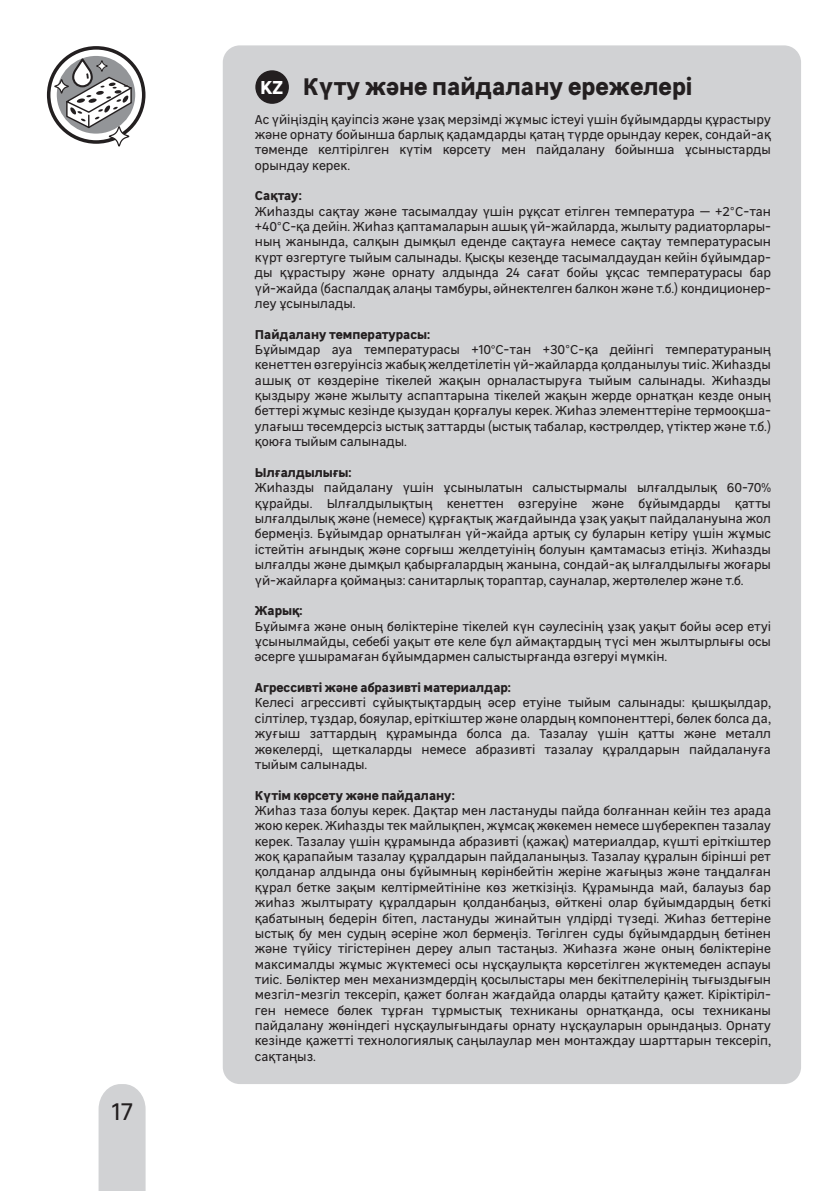
<style>
.page{position:relative;width:840px;height:1191px;background:#fff}
.page>*{position:absolute;margin:0;border:0;box-sizing:border-box;transform-origin:0 0}
.t1{font:700 24px "Leroy Merlin Sans";color:#231f20}
.t2{font:24px "Leroy Merlin Sans";color:#231f20}
.t3{font:12.8px/15.4px "Leroy Merlin Sans";color:#231f20;text-align:justify}
.t4{font:700 12.8px "Leroy Merlin Sans";color:#231f20}
.s1{font-size:18.6px;color:#fff}
.s2{font-weight:700}
.s3{font-family:"Myriad Pro"}
</style>
<div class="page">
<div style="left:43px;top:42px;width:106px;height:105px;border:6px solid #fff;border-radius:50%"></div>
<svg style="left:49px;top:48px;width:95px;height:94px"></svg>
<div style="left:47px;top:46px;width:98px;height:98px;border:4px solid #231f20;border-radius:50%"></div>
<svg style="left:53px;top:55px;width:80px;height:92px"></svg>
<div style="left:98px;top:1084px;width:47px;height:107px;background:#d1d2d4"></div>
<div style="left:223px;top:45px;width:577px;height:1039px;background:#d1d2d4;border-radius:17px"></div>
<div style="left:255px;top:70px;width:34px;height:34px;background:#231f20;border-radius:50%"></div>
<h1 class="t2" style="left:112px;top:1093px;width:23px">17</h1>
<h1 class="t1" style="left:260px;top:67px;width:433px"><span class="s1">KZ</span> Күту және пайдалану ережелері</h1>
<p class="t3" style="left:255px;top:110px;width:517px">Ас үйіңіздің қауіпсіз және ұзақ мерзімді жұмыс істеуі үшін бұйымдарды құрастыру және орнату бойынша барлық қадамдарды қатаң түрде орындау керек, сондай-ақ төменде келтірілген күтім көрсету мен пайдалану бойынша ұсыныстарды орындау керек.</p>
<p class="t4" style="left:255px;top:185px;width:48px">Сақтау:</p>
<p class="t3" style="left:255px;top:202px;width:517px">Жиһазды сақтау және тасымалдау үшін рұқсат етілген температура — +2°С-тан +40°С-қа дейін. Жиһаз қаптамаларын ашық үй-жайларда, жылыту радиаторлары&shy;ның жанында, салқын дымқыл еденде сақтауға немесе сақтау температурасын күрт өзгертуге тыйым салынады. Қысқы кезеңде тасымалдаудан кейін бұйымдар&shy;ды құрастыру және орнату алдында 24 сағат бойы ұқсас температурасы бар үй-жайда (баспалдақ алаңы тамбуры, әйнектелген балкон және т.б.) кондиционер&shy;леу ұсынылады.</p>
<p class="t3" style="left:255px;top:325px;width:517px;text-align:left"><span class="s2">Пайдалану температурасы:<br></span>Бұйымдар ауа температурасы +10<span class="s3">°</span>С-тан +30°С-қа дейінгі температураның кенеттен өзгеруінсіз жабық желдетілетін үй-жайларда қолданылуы тиіс. Жиһазды ашық от көздеріне тікелей жақын орналастыруға тыйым салынады. Жиһазды қыздыру және жылыту аспаптарына тікелей жақын жерде орнатқан кезде оның беттері жұмыс кезінде қызудан қорғалуы керек. Жиһаз элементтеріне термооқша&shy;улағыш төсемдерсіз ыстық заттарды (ыстық табалар, кәстрөлдер, үтіктер және т.б.) қоюға тыйым салынады.</p>
<p class="t4" style="left:255px;top:462px;width:98px">Ылғалдылығы:</p>
<p class="t3" style="left:255px;top:479px;width:517px">Жиһазды пайдалану үшін ұсынылатын салыстырмалы ылғалдылық 60-70% құрайды. Ылғалдылықтың кенеттен өзгеруіне және бұйымдарды қатты ылғалдылық және (немесе) құрғақтық жағдайында ұзақ уақыт пайдалануына жол бермеңіз. Бұйымдар орнатылған үй-жайда артық су буларын кетіру үшін жұмыс істейтін ағындық және сорғыш желдетуінің болуын қамтамасыз етіңіз. Жиһазды ылғалды және дымқыл қабырғалардың жанына, сондай-ақ ылғалдылығы жоғары үй-жайларға қоймаңыз: санитарлық тораптар, сауналар, жертөлелер және т.б.</p>
<p class="t4" style="left:255px;top:600px;width:49px">Жарық:</p>
<p class="t3" style="left:255px;top:617px;width:517px">Бұйымға және оның бөліктеріне тікелей күн сәулесінің ұзақ уақыт бойы әсер етуі ұсынылмайды, себебі уақыт өте келе бұл аймақтардың түсі мен жылтырлығы осы әсерге ұшырамаған бұйымдармен салыстырғанда өзгеруі мүмкін.</p>
<p class="t4" style="left:255px;top:677px;width:257px">Агрессивті және абразивті материалдар:</p>
<p class="t3" style="left:255px;top:694px;width:517px">Келесі агрессивті сұйықтықтардың әсер етуіне тыйым салынады: қышқылдар, сілтілер, тұздар, бояулар, еріткіштер және олардың компоненттері, бөлек болса да, жуғыш заттардың құрамында болса да. Тазалау үшін қатты және металл жөкелерді, щеткаларды немесе абразивті тазалау құралдарын пайдалануға тыйым салынады.</p>
<p class="t4" style="left:255px;top:784px;width:201px">Күтім көрсету және пайдалану:</p>
<p class="t3" style="left:255px;top:801px;width:517px">Жиһаз таза болуы керек. Дақтар мен ластануды пайда болғаннан кейін тез арада жою керек. Жиһазды тек майлықпен, жұмсақ жөкемен немесе шүберекпен тазалау керек. Тазалау үшін құрамында абразивті (қажақ) материалдар, күшті еріткіштер жоқ қарапайым тазалау құралдарын пайдаланыңыз. Тазалау құралын бірінші рет қолданар алдында оны бұйымның көрінбейтін жеріне жағыңыз және таңдалған құрал бетке зақым келтірмейтініне көз жеткізіңіз. Құрамында май, балауыз бар жиһаз жылтырату құралдарын қолданбаңыз, өйткені олар бұйымдардың беткі қабатының бедерін бітеп, ластануды жинайтын үлдірді түзеді. Жиһаз беттеріне ыстық бу мен судың әсеріне жол бермеңіз. Төгілген суды бұйымдардың бетінен және түйісу тігістерінен дереу алып тастаңыз. Жиһазға және оның бөліктеріне максималды жұмыс жүктемесі осы нұсқаулықта көрсетілген жүктемеден аспауы тиіс. Бөліктер мен механизмдердің қосылыстары мен бекітпелерінің тығыздығын мезгіл-мезгіл тексеріп, қажет болған жағдайда оларды қатайту қажет. Кіріктіріл&shy;ген немесе бөлек тұрған тұрмыстық техниканы орнатқанда, осы техниканы пайдалану жөніндегі нұсқаулығындағы орнату нұсқауларын орындаңыз. Орнату кезінде қажетті технологиялық саңылаулар мен монтаждау шарттарын тексеріп, сақтаңыз.</p>
</div>
